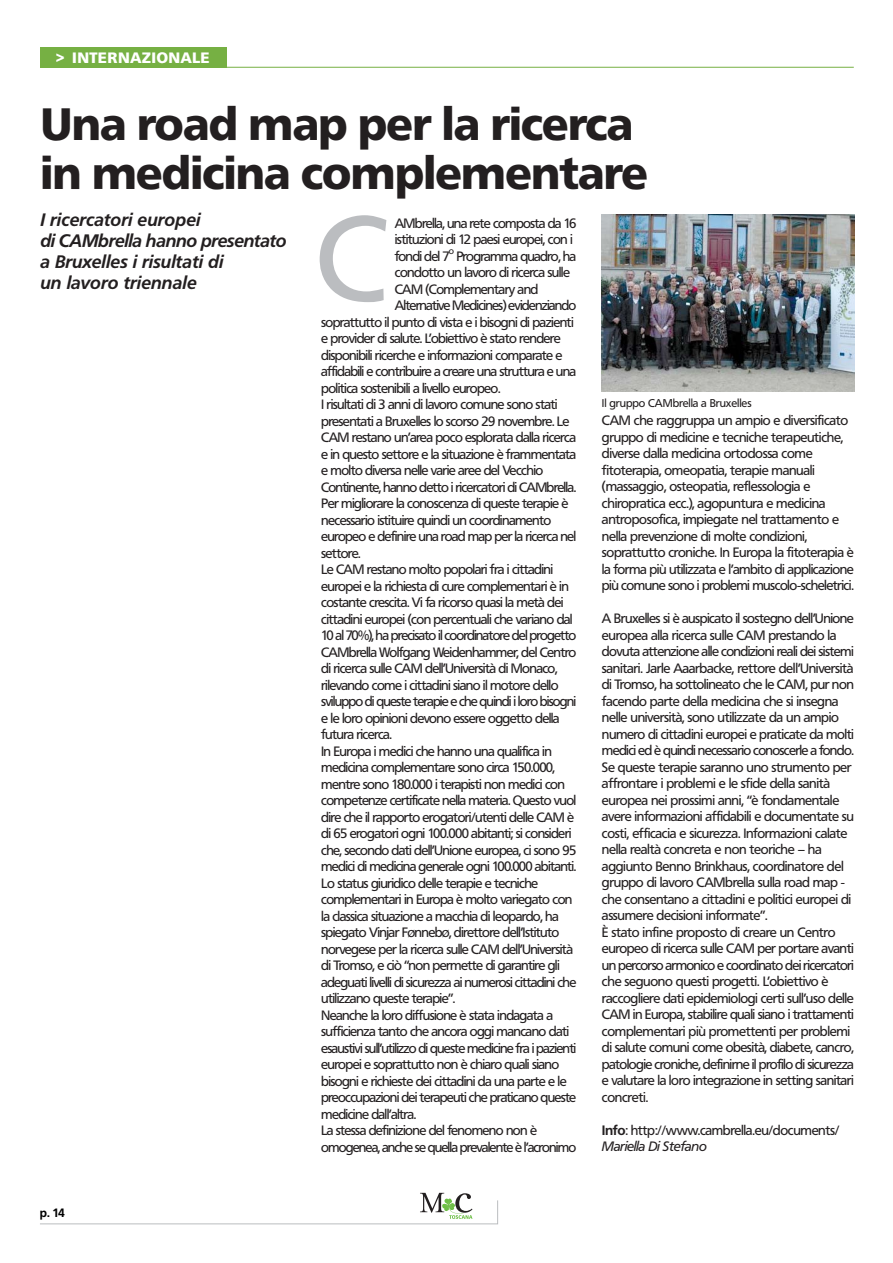
<style>
.page{position:relative;width:893px;height:1263px;background:#fff}
.page>*{position:absolute;margin:0;border:0;box-sizing:border-box;transform-origin:0 0}
.t1{font:120px "Frutiger BQ";color:#bbbdc0}
.t2{font:900 45px/49.5px "Frutiger BQ";letter-spacing:-.02em;color:#231f20}
.t3{font:italic 700 18px/21px "Frutiger BQ";color:#231f20}
.t4{font:900 15px "Frutiger BQ";color:#fff}
.t5{font:13.5px/16.5px "Frutiger BQ";letter-spacing:-.05em;color:#231f20}
.t6{font:13.5px/16.5px "Frutiger BQ";letter-spacing:-.03em;color:#231f20}
.t7{font:700 12px "Frutiger BQ";color:#000}
.t8{font:11.25px "Frutiger BQ";letter-spacing:-.01em;color:#231f20}
.t9{font:9px "Frutiger BQ";color:#231f20}
.s1{font-weight:700}
.s2{font-style:italic}
</style>
<div class="page">
<div style="left:40px;top:47px;width:187px;height:20px;background:#76b043"></div>
<hr style="left:40px;top:67px;width:813px;height:1px;background:#76b043">
<svg style="left:40px;top:1193px;width:458px;height:32px"></svg>
<img style="left:602px;top:215px;width:252px;height:177px">
<p class="t4" style="left:57px;top:52px;width:154px">&gt; INTERNAZIONALE</p>
<h2 class="t2" style="left:40px;top:104px;width:609px">Una road map per la ricerca in medicina complementare</h2>
<h1 class="t1" style="left:316px;top:210px;width:74px">C</h1>
<h3 class="t3" style="left:40px;top:210px;width:248px">I ricercatori europei<br>di CAMbrella hanno presentato a Bruxelles i risultati di<br>un lavoro triennale</h3>
<p class="t5" style="left:395px;top:216px;width:183px">AMbrella, una rete composta da 16 istituzioni di 12 paesi europei, con i fondi del 7</p>
<p class="t9" style="left:449px;top:248px;width:7px">o</p>
<p class="t5" style="left:456px;top:249px;width:121px">Programma quadro, ha</p>
<p class="t5" style="left:395px;top:265px;width:177px">condotto un lavoro di ricerca sulle</p>
<p class="t5" style="left:395px;top:282px;width:145px">CAM (Complementary and</p>
<p class="t5" style="left:395px;top:298px;width:183px">Alternative Medicines) evidenziando</p>
<p class="t5" style="left:321px;top:315px;width:254px">soprattutto il punto di vista e i bisogni di pazienti</p>
<p class="t5" style="left:321px;top:331px;width:241px">e provider di salute. L’obiettivo è stato rendere</p>
<p class="t5" style="left:321px;top:348px;width:243px">disponibili ricerche e informazioni comparate e</p>
<p class="t5" style="left:321px;top:364px;width:257px">affidabili e contribuire a creare una struttura e una</p>
<p class="t5" style="left:321px;top:381px;width:181px">politica sostenibili a livello europeo.</p>
<p class="t5" style="left:321px;top:397px;width:238px">I risultati di 3 anni di lavoro comune sono stati</p>
<p class="t5" style="left:321px;top:414px;width:250px">presentati a Bruxelles lo scorso 29 novembre. Le</p>
<p class="t5" style="left:321px;top:430px;width:256px">CAM restano un’area poco esplorata dalla ricerca</p>
<p class="t5" style="left:321px;top:447px;width:257px">e in questo settore e la situazione è frammentata</p>
<p class="t5" style="left:321px;top:463px;width:224px">e molto diversa nelle varie aree del Vecchio</p>
<p class="t5" style="left:321px;top:480px;width:256px">Continente, hanno detto i ricercatori di CAMbrella.</p>
<p class="t5" style="left:321px;top:496px;width:249px">Per migliorare la conoscenza di queste terapie è</p>
<p class="t5" style="left:321px;top:513px;width:232px">necessario istituire quindi un coordinamento</p>
<p class="t5" style="left:321px;top:529px;width:257px">europeo e definire una road map per la ricerca nel</p>
<p class="t5" style="left:321px;top:546px;width:41px">settore.</p>
<p class="t5" style="left:321px;top:562px;width:234px">Le CAM restano molto popolari fra i cittadini</p>
<p class="t5" style="left:321px;top:579px;width:249px">europei e la richiesta di cure complementari è in</p>
<p class="t5" style="left:321px;top:595px;width:244px">costante crescita. Vi fa ricorso quasi la metà dei</p>
<p class="t5" style="left:321px;top:612px;width:253px">cittadini europei (con percentuali che variano dal</p>
<p class="t5" style="left:321px;top:628px;width:257px">10 al 70%), ha precisato il coordinatore del progetto</p>
<p class="t5" style="left:321px;top:645px;width:257px">CAMbrella Wolfgang Weidenhammer, del Centro</p>
<p class="t5" style="left:321px;top:661px;width:238px">di ricerca sulle CAM dell’Università di Monaco,</p>
<p class="t5" style="left:321px;top:678px;width:239px">rilevando come i cittadini siano il motore dello</p>
<p class="t5" style="left:321px;top:694px;width:257px">sviluppo di queste terapie e che quindi i loro bisogni</p>
<p class="t5" style="left:321px;top:711px;width:240px">e le loro opinioni devono essere oggetto della</p>
<p class="t5" style="left:321px;top:727px;width:72px">futura ricerca.</p>
<p class="t5" style="left:321px;top:744px;width:232px">In Europa i medici che hanno una qualifica in</p>
<p class="t5" style="left:321px;top:760px;width:235px">medicina complementare sono circa 150.000,</p>
<p class="t5" style="left:321px;top:777px;width:245px">mentre sono 180.000 i terapisti non medici con</p>
<p class="t5" style="left:321px;top:793px;width:257px">competenze certificate nella materia. Questo vuol</p>
<p class="t5" style="left:321px;top:810px;width:254px">dire che il rapporto erogatori/utenti delle CAM è</p>
<p class="t5" style="left:321px;top:826px;width:252px">di 65 erogatori ogni 100.000 abitanti; si consideri</p>
<p class="t5" style="left:321px;top:843px;width:257px">che, secondo dati dell’Unione europea, ci sono 95</p>
<p class="t5" style="left:321px;top:859px;width:257px">medici di medicina generale ogni 100.000 abitanti.</p>
<p class="t5" style="left:321px;top:876px;width:218px">Lo status giuridico delle terapie e tecniche</p>
<p class="t5" style="left:321px;top:892px;width:253px">complementari in Europa è molto variegato con</p>
<p class="t5" style="left:321px;top:909px;width:239px">la classica situazione a macchia di leopardo, ha</p>
<p class="t5" style="left:321px;top:925px;width:240px">spiegato Vinjar Fønnebø, direttore dell’Istituto</p>
<p class="t5" style="left:321px;top:942px;width:253px">norvegese per la ricerca sulle CAM dell’Università</p>
<p class="t5" style="left:321px;top:958px;width:240px">di Tromso, e ciò “non permette di garantire gli</p>
<p class="t5" style="left:321px;top:975px;width:257px">adeguati livelli di sicurezza ai numerosi cittadini che</p>
<p class="t5" style="left:321px;top:991px;width:135px">utilizzano queste terapie”.</p>
<p class="t5" style="left:321px;top:1008px;width:233px">Neanche la loro diffusione è stata indagata a</p>
<p class="t5" style="left:321px;top:1024px;width:249px">sufficienza tanto che ancora oggi mancano dati</p>
<p class="t5" style="left:321px;top:1041px;width:257px">esaustivi sull’utilizzo di queste medicine fra i pazienti</p>
<p class="t5" style="left:321px;top:1057px;width:240px">europei e soprattutto non è chiaro quali siano</p>
<p class="t5" style="left:321px;top:1074px;width:247px">bisogni e richieste dei cittadini da una parte e le</p>
<p class="t5" style="left:321px;top:1090px;width:257px">preoccupazioni dei terapeuti che praticano queste</p>
<p class="t5" style="left:321px;top:1107px;width:97px">medicine dall’altra.</p>
<p class="t5" style="left:321px;top:1123px;width:217px">La stessa definizione del fenomeno non è</p>
<p class="t5" style="left:321px;top:1140px;width:257px">omogenea, anche se quella prevalente è l’acronimo</p>
<p class="t8" style="left:602px;top:399px;width:151px">Il gruppo CAMbrella a Bruxelles</p>
<p class="t6" style="left:602px;top:413px;width:253px">CAM che raggruppa un ampio e diversificato gruppo di medicine e tecniche terapeutiche, diverse dalla medicina ortodossa come fitoterapia, omeopatia, terapie manuali (massaggio, osteopatia, reflessologia e chiropratica ecc.), agopuntura e medicina antroposofica, impiegate nel trattamento e nella prevenzione di molte condizioni, soprattutto croniche. In Europa la fitoterapia è la forma più utilizzata e l’ambito di applicazione più comune sono i problemi muscolo-scheletrici.</p>
<p class="t5" style="left:602px;top:611px;width:253px">A Bruxelles si è auspicato il sostegno dell’Unione europea alla ricerca sulle CAM prestando la dovuta attenzione alle condizioni reali dei sistemi sanitari. Jarle Aaarbacke, rettore dell’Università di Tromso, ha sottolineato che le CAM, pur non facendo parte della medicina che si insegna nelle università, sono utilizzate da un ampio numero di cittadini europei e praticate da molti medici ed è quindi necessario conoscerle a fondo.<br>Se queste terapie saranno uno strumento per affrontare i problemi e le sfide della sanità europea nei prossimi anni, “è fondamentale avere informazioni affidabili e documentate su costi, efficacia e sicurezza. Informazioni calate nella realtà concreta e non teoriche – ha aggiunto Benno Brinkhaus, coordinatore del gruppo di lavoro CAMbrella sulla road map - che consentano a cittadini e politici europei di assumere decisioni informate”.<br>È stato infine proposto di creare un Centro europeo di ricerca sulle CAM per portare avanti un percorso armonico e coordinato dei ricercatori che seguono questi progetti. L’obiettivo è raccogliere dati epidemiologi certi sull’uso delle CAM in Europa, stabilire quali siano i trattamenti complementari più promettenti per problemi di salute comuni come obesità, diabete, cancro, patologie croniche, definirne il profilo di sicurezza e valutare la loro integrazione in setting sanitari concreti.</p>
<p class="t6" style="left:602px;top:1123px;width:239px"><span class="s1">Info</span>: http://www.cambrella.eu/documents/<br><span class="s2">Mariella Di Stefano</span></p>
<p class="t7" style="left:40px;top:1208px;width:26px">p. 14</p>
</div>
